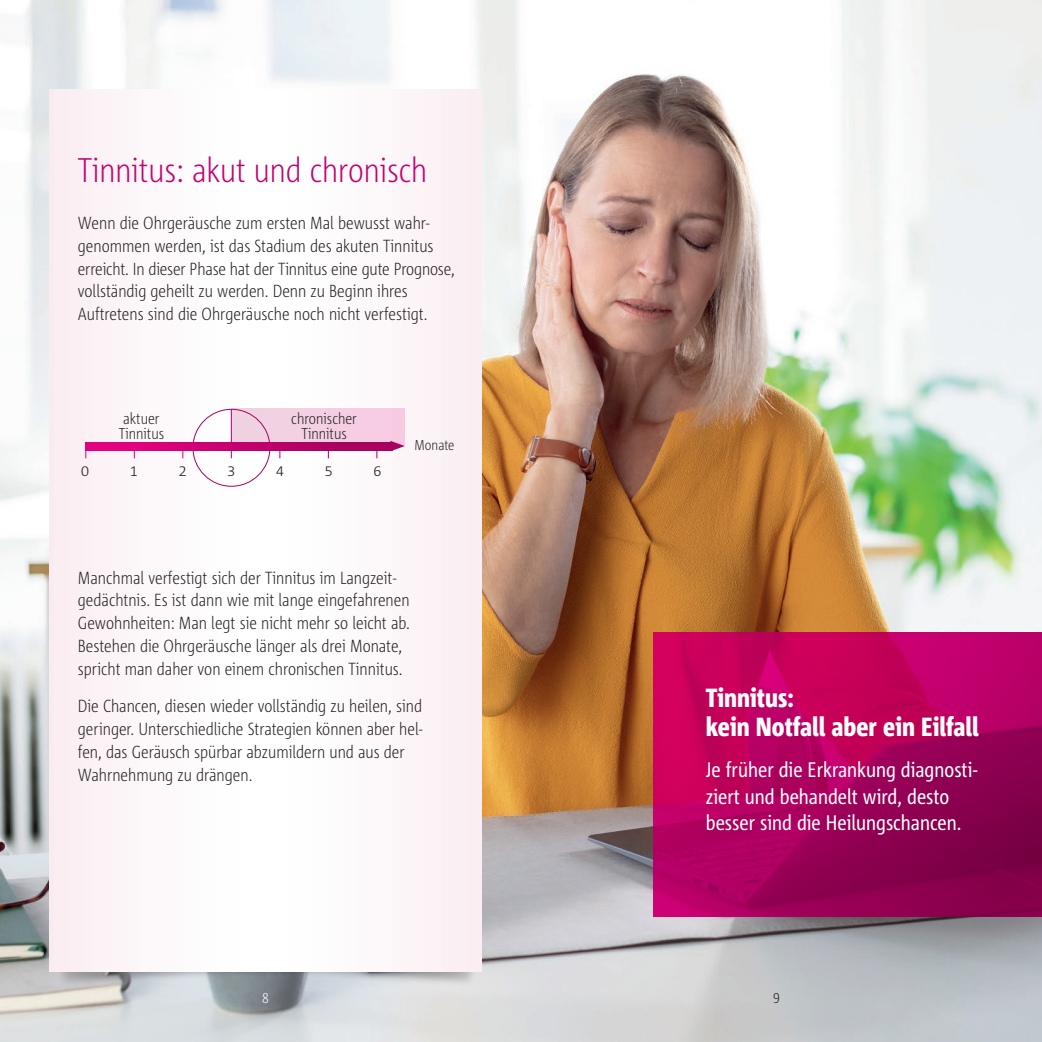
<style>
.page{position:relative;width:1042px;height:1042px;background:#fff}
.page>*{position:absolute;margin:0;border:0;box-sizing:border-box;transform-origin:0 0}
.t1{font:300 34.12px "Corpid C1 Cd";color:#c3016e}
.t2{font:800 26.25px/29.8px "Corpid C1 Cd";color:#fff}
.t3{font:21px/26.2px "Corpid C1 Cd";color:#fff}
.t4{font:300 17.5px/22.8px "Corpid C1 Cd";color:#231f20}
.t5{font:300 15.75px/14.9px "Corpid C1 Cd";color:#231f20}
.t6{font:300 14.88px "Corpid C1 Cd";color:#fff}
.t7{font:300 14.88px "Corpid C1 Cd";color:#231f20}
.t8{font:300 14.35px "Corpid Caps";color:#231f20}
.t9{font:300 14.35px "Corpid C1 Cd";color:#231f20}
</style>
<div class="page">
<img style="left:0;top:0;width:1042px;height:1042px">
<svg style="left:55px;top:971px;width:420px;height:31px;background:#bdc1c4"></svg>
<div style="left:50px;top:89px;width:431px;height:882px;background:#fdf9fa"></div>
<div style="left:232px;top:409px;width:173px;height:37px;background:#f3d0e3"></div>
<hr style="left:231px;top:409px;width:1px;height:49px;background:#c3016e">
<svg style="left:390px;top:441px;width:15px;height:10px"></svg>
<svg style="left:85px;top:442px;width:308px;height:8px;background:#c4016e"></svg>
<svg style="left:654px;top:633px;width:388px;height:283px;background:#ac0059"></svg>
<h1 class="t1" style="left:78px;top:148px;width:351px">Tinnitus: akut und chronisch</h1>
<p class="t4" style="left:78px;top:211px;width:379px">Wenn die Ohrgeräusche zum ersten Mal bewusst wahr&shy;genommen werden, ist das Stadium des akuten Tinnitus erreicht. In dieser Phase hat der Tinnitus eine gute Prognose, vollständig geheilt zu werden. Denn zu Beginn ihres Auftretens sind die Ohrgeräusche noch nicht verfestigt.</p>
<p class="t5" style="left:119px;top:410px;width:47px">aktuer<br>Tinnitus</p>
<p class="t5" style="left:291px;top:410px;width:67px;text-align:center">chronischer<br>Tinnitus</p>
<p class="t8" style="left:81px;top:464px;width:9px">0</p>
<p class="t8" style="left:130px;top:464px;width:9px">1</p>
<p class="t8" style="left:179px;top:464px;width:9px">2</p>
<p class="t8" style="left:227px;top:464px;width:9px">3</p>
<p class="t8" style="left:276px;top:464px;width:9px">4</p>
<p class="t8" style="left:325px;top:464px;width:9px">5</p>
<p class="t8" style="left:374px;top:464px;width:9px">6</p>
<p class="t9" style="left:415px;top:436px;width:41px">Monate</p>
<p class="t4" style="left:78px;top:566px;width:334px">Manchmal verfestigt sich der Tinnitus im Langzeit&shy;gedächtnis. Es ist dann wie mit lange eingefahrenen Gewohnheiten: Man legt sie nicht mehr so leicht ab.<br>Bestehen die Ohrgeräusche länger als drei Monate, spricht man daher von einem chronischen Tinnitus.</p>
<p class="t4" style="left:78px;top:694px;width:346px">Die Chancen, diesen wieder vollständig zu heilen, sind geringer. Unterschiedliche Strategien können aber hel&shy;fen, das Geräusch spürbar abzumildern und aus der Wahrnehmung zu drängen.</p>
<p class="t6" style="left:262px;top:988px;width:8px">8</p>
<h2 class="t2" style="left:706px;top:682px;width:274px">Tinnitus:<br>kein Notfall aber ein Eilfall</h2>
<p class="t3" style="left:706px;top:756px;width:273px">Je früher die Erkrankung diagnosti&shy;ziert und behandelt wird, desto besser sind die Heilungschancen.</p>
<p class="t7" style="left:773px;top:988px;width:8px">9</p>
</div>
